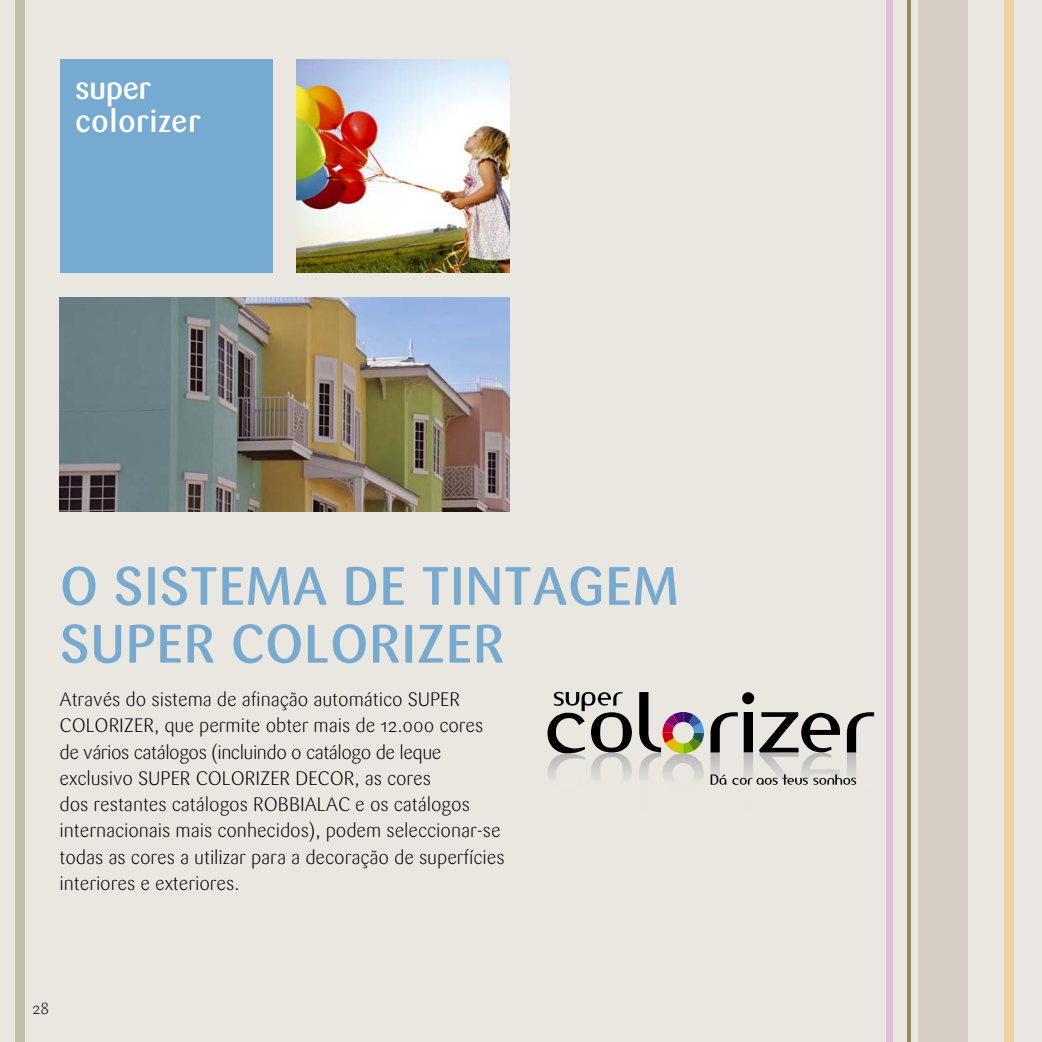
<style>
.page{position:relative;width:1042px;height:1042px;background:#fff}
.page>*{position:absolute;margin:0;border:0;box-sizing:border-box;transform-origin:0 0}
.t1{font:500 53.38px "Sari Pro";color:#77aad0}
.t2{font:500 31.5px/33.2px "Sari Pro";letter-spacing:.015em;color:#fff}
.t3{font:300 19.25px/26.2px "Sari Pro";letter-spacing:-.005em;color:#000}
.t4{font:300 15.75px "Sari Pro";color:#000}
</style>
<div class="page">
<hr style="left:1041px;top:0;width:1px;height:1042px;background:#eae6e0">
<div style="left:0;top:0;width:1041px;height:1042px;background:#eae6e0"></div>
<hr style="left:907px;top:0;width:3px;height:1042px;background:#908d5d">
<div style="left:918px;top:0;width:49px;height:1042px;background:#d6cdc4"></div>
<div style="left:886px;top:0;width:7px;height:1042px;background:#dfc0d7"></div>
<div style="left:1004px;top:0;width:9px;height:1042px;background:#f0d0a2"></div>
<div style="left:15px;top:0;width:10px;height:1042px;background:#bfbfaa"></div>
<div style="left:60px;top:60px;width:213px;height:213px;background:#77aad0"></div>
<img style="left:60px;top:298px;width:449px;height:213px">
<img style="left:296px;top:60px;width:213px;height:213px">
<svg style="left:547px;top:692px;width:85px;height:86px"></svg>
<svg style="left:710px;top:692px;width:164px;height:93px"></svg>
<svg style="left:639px;top:692px;width:65px;height:86px"></svg>
<h2 class="t2" style="left:75px;top:71px;width:127px">SUPER<br>COLORIZER</h2>
<h1 class="t1" style="left:60px;top:551px;width:85px">O SISTEMA</h1>
<h1 class="t1" style="left:343px;top:551px;width:112px">DE TINTAGEM</h1>
<h1 class="t1" style="left:60px;top:609px;width:62px">SUPER</h1>
<h1 class="t1" style="left:231px;top:609px;width:65px">COLORI</h1>
<h1 class="t1" style="left:417px;top:609px;width:57px">ZER</h1>
<p class="t3" style="left:60px;top:686px;width:447px">Através do sistema de afinação automático SUPER COLORIZER, que permite obter mais de 12.000 cores de vários catálogos (incluindo o catálogo de leque exclusivo SUPER COLORIZER DECOR, as cores<br>dos restantes catálogos ROBBIALAC e os catálogos internacionais mais conhecidos), podem seleccionar-se todas as cores a utilizar para a decoração de superfícies interiores e exteriores.</p>
<p class="t4" style="left:33px;top:998px;width:18px">28</p>
</div>
